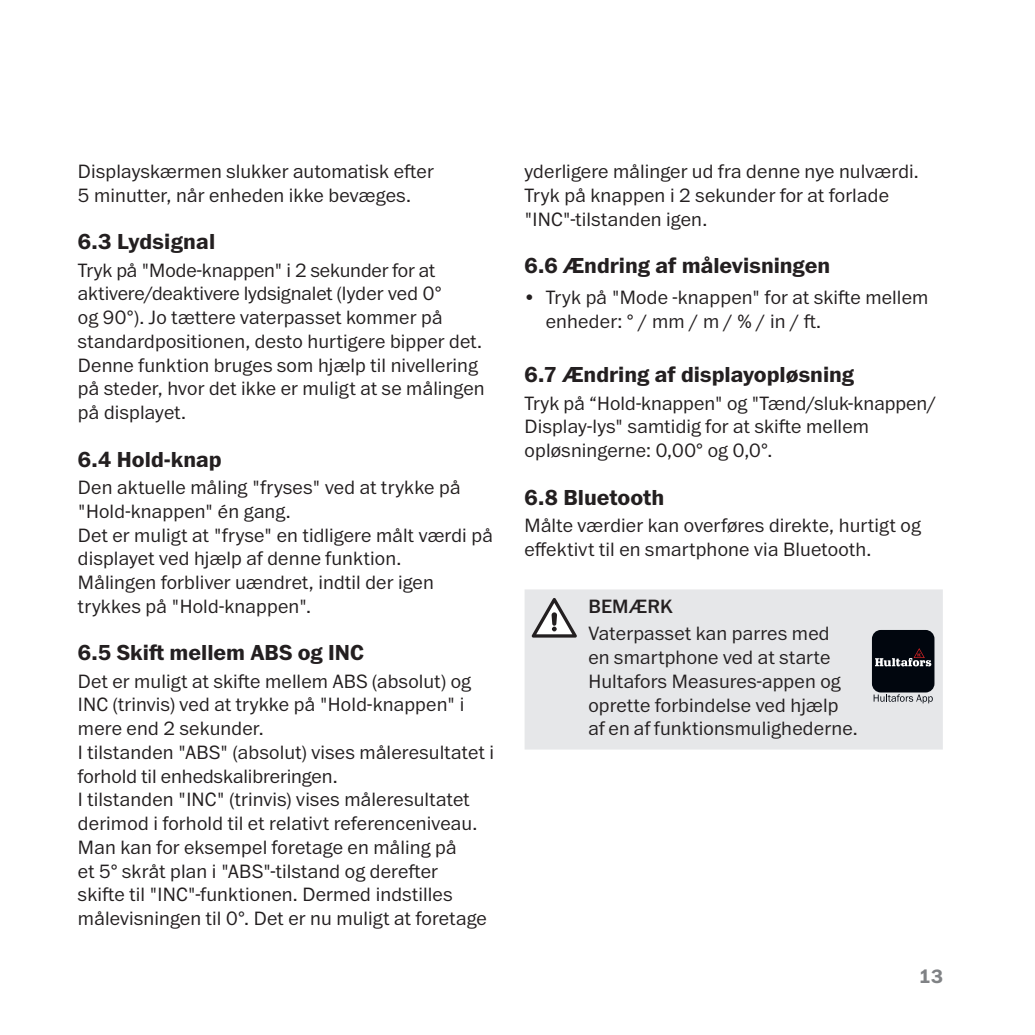
<style>
.page{position:relative;width:1035px;height:1035px;background:#fff}
.page>*{position:absolute;margin:0;border:0;box-sizing:border-box;transform-origin:0 0}
.Head_4{font:700 22.5px "Franklin ITC Pro";color:#231f20}
.Body{font:300 20px/23.8px "Franklin ITC Pro";letter-spacing:.01em;color:#231f20}
.Head_4-2{font:500 20px "Franklin ITC Pro";letter-spacing:.005em;color:#231f20}
.t1{font:700 20px "Franklin ITC Pro";color:#808285}
</style>
<div class="page">
<div style="left:524px;top:589px;width:419px;height:160px;background:#e6e7e9"></div>
<svg style="left:531px;top:598px;width:46px;height:39px"></svg>
<div style="left:872px;top:630px;width:62px;height:62px;background:#01060e;border-radius:9px"></div>
<svg style="left:875px;top:648px;width:56px;height:18px"></svg>
<svg style="left:873px;top:694px;width:59px;height:9px"></svg>
<p class="Body" style="left:78px;top:160px;width:357px">Displayskærmen slukker automatisk efter<br>5 minutter, når enheden ikke bevæges.</p>
<p class="Head_4" style="left:78px;top:229px;width:139px">6.3 Lydsignal</p>
<p class="Body" style="left:78px;top:259px;width:406px">Tryk på "Mode-knappen" i 2 sekunder for at aktivere/deaktivere lydsignalet (lyder ved 0°<br>og 90°). Jo tættere vaterpasset kommer på standardpositionen, desto hurtigere bipper det.</p>
<p class="Body" style="left:78px;top:354px;width:408px">Denne funktion bruges som hjælp til nivellering på steder, hvor det ikke er muligt at se målingen på displayet.</p>
<p class="Head_4" style="left:78px;top:446px;width:145px">6.4 Hold-knap</p>
<p class="Body" style="left:78px;top:476px;width:384px">Den aktuelle måling "fryses" ved at trykke på "Hold-knappen" én gang.</p>
<p class="Body" style="left:78px;top:523px;width:416px">Det er muligt at "fryse" en tidligere målt værdi på displayet ved hjælp af denne funktion.</p>
<p class="Body" style="left:78px;top:571px;width:357px">Målingen forbliver uændret, indtil der igen trykkes på "Hold-knappen".</p>
<p class="Head_4" style="left:78px;top:640px;width:287px">6.5 Skift mellem ABS og INC</p>
<p class="Body" style="left:78px;top:669px;width:394px">Det er muligt at skifte mellem ABS (absolut) og<br>INC (trinvis) ved at trykke på "Hold-knappen" i mere end 2 sekunder.</p>
<p class="Body" style="left:78px;top:741px;width:418px">I tilstanden "ABS" (absolut) vises måleresultatet i forhold til enhedskalibreringen.</p>
<p class="Body" style="left:78px;top:788px;width:401px">I tilstanden "INC" (trinvis) vises måleresultatet derimod i forhold til et relativt referenceniveau.</p>
<p class="Body" style="left:78px;top:836px;width:410px">Man kan for eksempel foretage en måling på<br>et 5° skråt plan i "ABS"-tilstand og derefter skifte til "INC"-funktionen. Dermed indstilles målevisningen til 0°. Det er nu muligt at foretage</p>
<p class="Body" style="left:524px;top:160px;width:396px">yderligere målinger ud fra denne nye nulværdi.<br>Tryk på knappen i 2 sekunder for at forlade "INC"-tilstanden igen.</p>
<p class="Head_4" style="left:524px;top:252px;width:307px">6.6 Ændring af målevisningen</p>
<p class="Body" style="left:546px;top:286px;width:384px;text-indent:-21px">• Tryk på "Mode -knappen" for at skifte mellem enheder: ° / mm / m / % / in / ft.</p>
<p class="Head_4" style="left:524px;top:362px;width:331px">6.7 Ændring af displayopløsning</p>
<p class="Body" style="left:524px;top:391px;width:413px">Tryk på “Hold-knappen" og "Tænd/sluk-knappen/<br>Display-lys" samtidig for at skifte mellem opløsningerne: 0,00° og 0,0°.</p>
<p class="Head_4" style="left:524px;top:484px;width:141px">6.8 Bluetooth</p>
<p class="Body" style="left:524px;top:514px;width:398px">Målte værdier kan overføres direkte, hurtigt og effektivt til en smartphone via Bluetooth.</p>
<p class="Head_4-2" style="left:588px;top:595px;width:86px">BEMÆRK</p>
<p class="Body" style="left:588px;top:622px;width:271px">Vaterpasset kan parres med<br>en smartphone ved at starte<br>Hultafors Measures-appen og oprette forbindelse ved hjælp af en af funktionsmulighederne.</p>
<p class="t1" style="left:919px;top:964px;width:25px">13</p>
</div>
